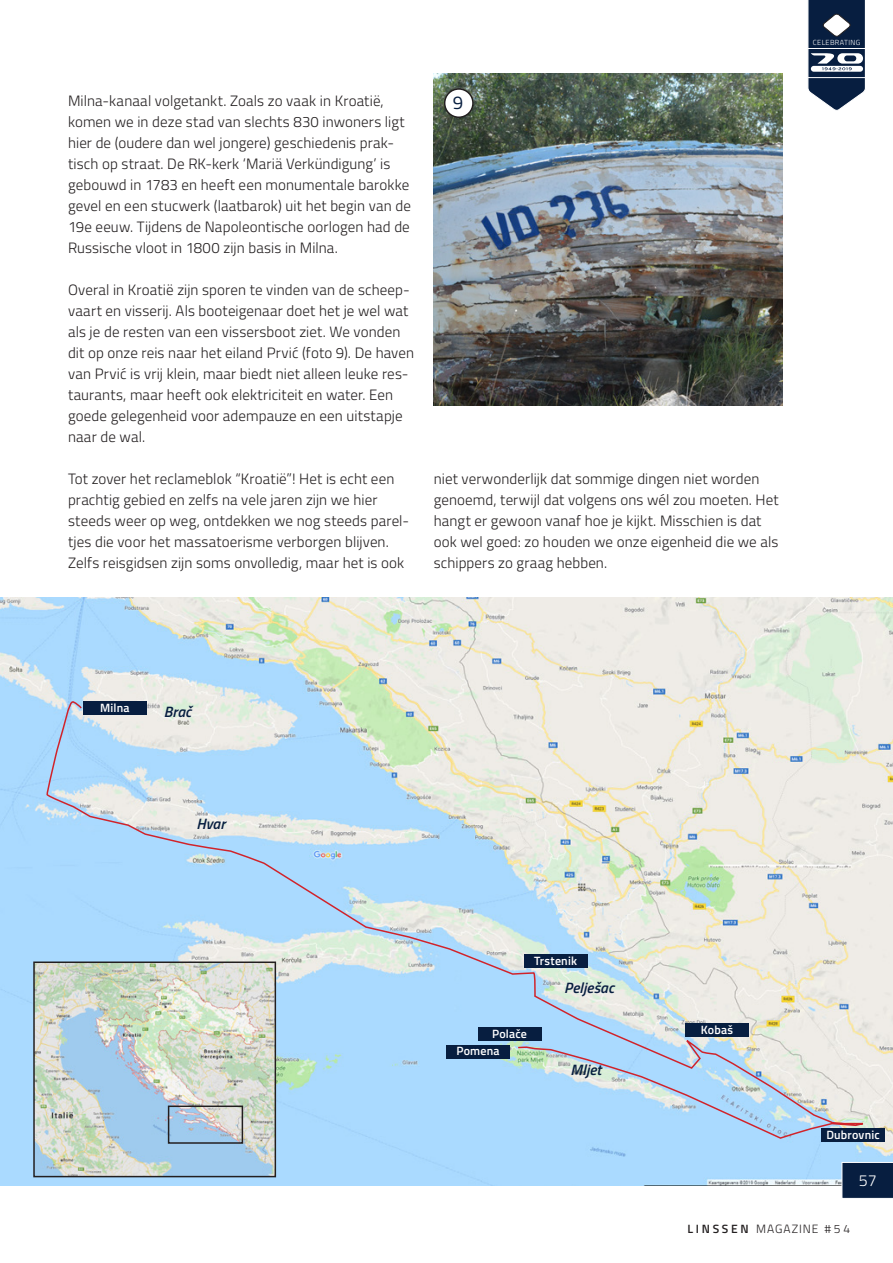
<style>
.page{position:relative;width:893px;height:1263px;background:#fff}
.page>*{position:absolute;margin:0;border:0;box-sizing:border-box;transform-origin:0 0}
.SP_plattetekst{font:18.6px "Titillium Web";color:#071e40}
.t1{font:300 16.05px "Titillium Web";color:#fff}
.SP_plattetekst-2{font:300 15px/21px "Titillium Web";letter-spacing:.005em;color:#231f20}
.SP_plattetekst-3{font:italic 600 15px "Titillium Web";letter-spacing:.005em;color:#071e40}
.SP_plattetekst-4{font:600 12px "Titillium Web";letter-spacing:.015em;color:#fff}
.t2{font:300 12px "Titillium Web";letter-spacing:.08em;color:#231f20}
.t3{font:300 7.35px "Titillium Web";letter-spacing:.05em;color:#fff}
.s1{font-weight:600}
</style>
<div class="page">
<img style="left:434px;top:73px;width:348px;height:332px">
<div style="left:445px;top:89px;width:28px;height:28px;background:#fff;border-radius:50%"></div>
<div style="left:444px;top:88px;width:30px;height:30px;border:2px solid #231f20;border-radius:50%"></div>
<img style="left:0;top:597px;width:893px;height:588px">
<svg style="left:45px;top:701px;width:831px;height:439px;background:#cbe0ea"></svg>
<div style="left:821px;top:1128px;width:64px;height:14px;background:#071e40"></div>
<div style="left:524px;top:954px;width:63px;height:14px;background:#071e40"></div>
<div style="left:446px;top:1045px;width:63px;height:13px;background:#071e40"></div>
<div style="left:478px;top:1027px;width:63px;height:13px;background:#071e40"></div>
<div style="left:685px;top:1023px;width:63px;height:14px;background:#071e40"></div>
<div style="left:83px;top:701px;width:63px;height:14px;background:#071e40"></div>
<img style="left:36px;top:964px;width:237px;height:210px">
<div style="left:33px;top:961px;width:243px;height:216px;border:2px solid #231f20"></div>
<div style="left:168px;top:1105px;width:75px;height:39px;border:2px solid #231f20"></div>
<svg style="left:842px;top:1162px;width:51px;height:36px;background:#102647"></svg>
<svg style="left:737px;top:0;width:128px;height:115px"></svg>
<p class="SP_plattetekst-2" style="left:68px;top:89px;width:344px">Milna-kanaal volgetankt. Zoals zo vaak in Kroatië, komen we in deze stad van slechts 830 inwoners ligt hier de (oudere dan wel jongere) geschiedenis prak&shy;tisch op straat. De RK-kerk ‘Mariä Verkündigung’ is gebouwd in 1783 en heeft een monumentale barokke gevel en een stucwerk (laatbarok) uit het begin van de 19e eeuw. Tijdens de Napoleontische oorlogen had de Russische vloot in 1800 zijn basis in Milna.</p>
<p class="SP_plattetekst-2" style="left:68px;top:278px;width:347px">Overal in Kroatië zijn sporen te vinden van de scheep&shy;vaart en visserij. Als booteigenaar doet het je wel wat als je de resten van een vissersboot ziet. We vonden dit op onze reis naar het eiland Prvić (foto 9). De haven van Prvić is vrij klein, maar biedt niet alleen leuke res&shy;taurants, maar heeft ook elektriciteit en water. Een goede gelegenheid voor adempauze en een uitstapje naar de wal.</p>
<p class="SP_plattetekst-2" style="left:68px;top:467px;width:343px">Tot zover het reclameblok “Kroatië”! Het is echt een prachtig gebied en zelfs na vele jaren zijn we hier steeds weer op weg, ontdekken we nog steeds parel&shy;tjes die voor het massatoerisme verborgen blijven.<br>Zelfs reisgidsen zijn soms onvolledig, maar het is ook</p>
<p class="SP_plattetekst-2" style="left:434px;top:467px;width:346px">niet verwonderlijk dat sommige dingen niet worden genoemd, terwijl dat volgens ons wél zou moeten. Het hangt er gewoon vanaf hoe je kijkt. Misschien is dat ook wel goed: zo houden we onze eigenheid die we als schippers zo graag hebben.</p>
<p class="SP_plattetekst" style="left:453px;top:89px;width:12px">9</p>
<p class="t3" style="left:813px;top:37px;width:49px">CELEBRATING</p>
<p class="SP_plattetekst-4" style="left:100px;top:698px;width:31px">Milna</p>
<p class="SP_plattetekst-3" style="left:164px;top:700px;width:29px">Brač</p>
<p class="SP_plattetekst-3" style="left:196px;top:812px;width:30px">Hvar</p>
<p class="SP_plattetekst-4" style="left:534px;top:952px;width:44px">Trstenik</p>
<p class="SP_plattetekst-3" style="left:564px;top:976px;width:52px">Pelješac</p>
<p class="SP_plattetekst-4" style="left:492px;top:1024px;width:36px">Polače</p>
<p class="SP_plattetekst-4" style="left:701px;top:1021px;width:34px">Kobaš</p>
<p class="SP_plattetekst-4" style="left:456px;top:1042px;width:45px">Pomena</p>
<p class="SP_plattetekst-3" style="left:570px;top:1059px;width:32px">Mljet</p>
<p class="SP_plattetekst-4" style="left:826px;top:1125px;width:55px">Dubrovnic</p>
<p class="t1" style="left:859px;top:1169px;width:19px">57</p>
<p class="t2" style="left:687px;top:1220px;width:164px"><span class="s1">LINSSEN</span> MAGAZINE #54</p>
</div>
